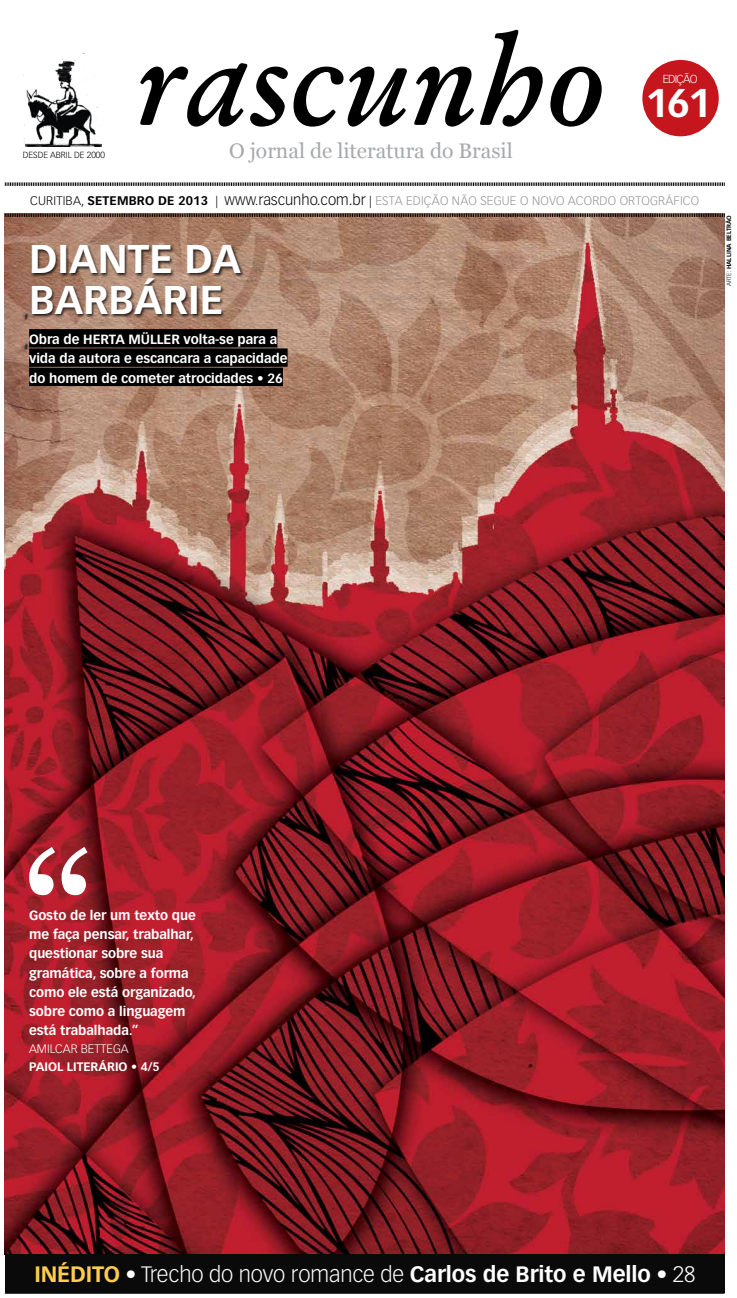
<style>
.page{position:relative;width:737px;height:1298px;background:#fff}
.page>*{position:absolute;margin:0;border:0;box-sizing:border-box;transform-origin:0 0}
.t1{font:700 39.38px/40.2px "Vectora LT Std";color:#fff}
.t2{font:300 21.88px "Vectora LT Std";letter-spacing:-.005em;color:#fff}
.t3{font:700 21.88px "Vectora LT Std";color:#ffcc4e}
.t4{font:21.09px "Georgia";color:#a7a9ac}
.t5{font:700 13.12px/19.2px "Vectora LT Std";letter-spacing:-.005em;color:#fff}
.t6{font:300 12.25px "Vectora LT Std";letter-spacing:.015em;color:#939598}
.t7{font:700 12.08px/17.7px "Vectora LT Std";color:#fff}
.t8{font:300 11.38px "Vectora LT Std";letter-spacing:-.065em;color:#fff}
.t9{font:300 8.75px "Vectora LT Std";color:#000}
.t10{font:700 6.12px "Vectora LT Std";color:#000}
.s1{color:#000}
.s2{font-weight:700;color:#000}
.s3{font-size:14.7px;color:#000}
.s4{font-weight:300}
.s5{font-weight:700}
</style>
<div class="page">
<hr style="left:5px;top:1292px;width:719px;height:1px;background:#000">
<img style="left:5px;top:217px;width:719px;height:1037px">
<svg style="left:5px;top:213px;width:720px;height:4px"></svg>
<svg style="left:5px;top:182px;width:720px;height:4px"></svg>
<svg style="left:140px;top:30px;width:461px;height:97px"></svg>
<img style="left:23px;top:59px;width:78px;height:87px">
<div style="left:642px;top:60px;width:76px;height:76px;background:#c4161c;border-radius:50%"></div>
<svg style="left:29px;top:846px;width:59px;height:49px"></svg>
<div style="left:5px;top:1254px;width:719px;height:38px;background:#0a0a0b"></div>
<div style="left:29px;top:329px;width:248px;height:18px;background:#000"></div>
<div style="left:29px;top:348px;width:258px;height:19px;background:#000"></div>
<div style="left:29px;top:367px;width:254px;height:19px;background:#000"></div>
<div style="left:31px;top:244px;width:214px;height:74px;background:#000;opacity:.75"></div>
<p class="t8" style="left:663px;top:72px;width:36px">EDIÇÃO</p>
<p class="t9" style="left:23px;top:150px;width:84px">DESDE ABRIL DE 2000</p>
<h3 class="t4" style="left:229px;top:139px;width:285px">O jornal de literatura do Brasil</h3>
<h1 class="t1" style="left:645px;top:82px;width:67px">161</h1>
<p class="t6" style="left:30px;top:194px;width:670px"><span class="s1">CURITIBA,</span> <span class="s2">setembro de 2013</span> <span class="s1">| WWW.</span><span class="s3">RASCUNHO.COM.BR</span> <span class="s1">|</span> ESTA EDIÇÃO NÃO SEGUE O NOVO ACORDO ORTOGRÁFICO</p>
<h1 class="t1" style="left:29px;top:239px;width:213px">Diante da barbárie</h1>
<p class="t5" style="left:29px;top:330px;width:260px">Obra de Herta Müller volta-se para a vida da autora e escancara a capacidade do homem de cometer atrocidades • 26</p>
<p class="t10" style="left:725px;top:286px;width:73px;rotate:-90deg"><span class="s4">ARTE:</span> hallina beltrão</p>
<p class="t5" style="left:29px;top:905px;width:168px">Gosto de ler um texto que me faça pensar, trabalhar, questionar sobre sua gramática, sobre a forma como ele está organizado, sobre como a linguagem está trabalhada.”</p>
<p class="t7" style="left:29px;top:1039px;width:132px"><span class="s4">AMILCAR BETTEGA<br></span>Paiol Literário <span class="s4">•</span> 4/5</p>
<h2 class="t3" style="left:34px;top:1260px;width:49px">INÉDITO</h2>
<h2 class="t2" style="left:126px;top:1260px;width:571px">• TRECHO DO NOVO ROMANCE DE <span class="s5">Carlos de Brito e Mello</span> • 28</h2>
</div>
